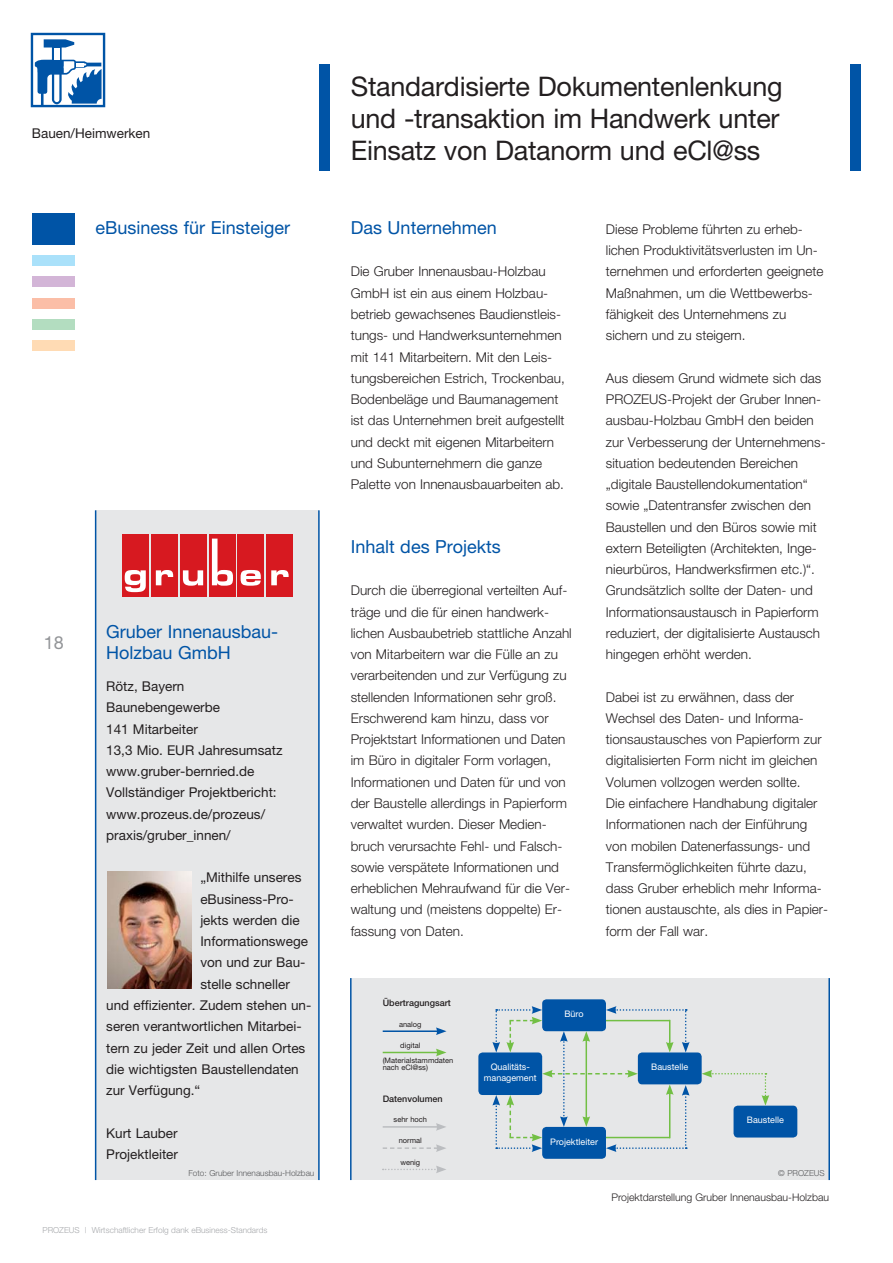
<style>
.page{position:relative;width:893px;height:1263px;background:#fff}
.page>*{position:absolute;margin:0;border:0;box-sizing:border-box;transform-origin:0 0}
.t1{font:27px/32px "Helvetica Neue";letter-spacing:-.01em;color:#231f20;text-align:justify}
.t2{font:18px/21.3px "Helvetica Neue";color:#0054a6}
.t3{font:18px "Helvetica Neue";color:#939598}
.t4{font:300 13.5px/21.3px "Helvetica Neue";color:#231f20}
.t5{font:13.5px/21.3px "Helvetica Neue";color:#231f20}
.t6{font:300 10.5px "Helvetica Neue";color:#231f20}
.t7{font:9px/10.5px "Helvetica Neue";color:#fff;text-align:center}
.t8{font:500 9px "Helvetica Neue";color:#231f20}
.t9{font:300 8.25px "Helvetica Neue";color:#a7a9ac}
.t10{font:300 8.25px "Helvetica Neue";color:#58595b}
.t11{font:7.5px/7.5px "Helvetica Neue";color:#231f20}
</style>
<div class="page">
<div style="left:32px;top:255px;width:42px;height:11px;background:#aae1fa"></div>
<div style="left:32px;top:213px;width:42px;height:32px;background:#0054a6"></div>
<div style="left:32px;top:276px;width:42px;height:11px;background:#d3b5d7"></div>
<div style="left:32px;top:319px;width:42px;height:11px;background:#b3ddc0"></div>
<div style="left:32px;top:340px;width:42px;height:11px;background:#ffdbb4"></div>
<div style="left:32px;top:298px;width:42px;height:10px;background:#fbbea7"></div>
<div style="left:351px;top:978px;width:478px;height:202px;background:#e6e7e8"></div>
<hr style="left:350px;top:978px;width:1px;height:202px;background:#0054a6">
<div style="left:96px;top:510px;width:223px;height:670px;background:#e6e7e8"></div>
<hr style="left:95px;top:510px;width:1px;height:670px;background:#0054a6">
<hr style="left:318px;top:510px;width:2px;height:670px;background:#0054a6">
<div style="left:237px;top:534px;width:27px;height:63px;background:#d71920"></div>
<div style="left:122px;top:534px;width:27px;height:63px;background:#d71920"></div>
<div style="left:209px;top:534px;width:26px;height:63px;background:#d71920"></div>
<div style="left:266px;top:534px;width:26px;height:63px;background:#d71920"></div>
<div style="left:180px;top:534px;width:27px;height:63px;background:#d71920"></div>
<div style="left:151px;top:534px;width:27px;height:63px;background:#d71920"></div>
<svg style="left:125px;top:570px;width:21px;height:22px"></svg>
<svg style="left:156px;top:570px;width:17px;height:15px"></svg>
<svg style="left:183px;top:570px;width:20px;height:16px"></svg>
<svg style="left:212px;top:539px;width:21px;height:47px"></svg>
<svg style="left:241px;top:570px;width:20px;height:16px"></svg>
<svg style="left:271px;top:570px;width:18px;height:15px"></svg>
<img style="left:107px;top:872px;width:84px;height:117px">
<div style="left:319px;top:64px;width:10px;height:106px;background:#0054a6"></div>
<div style="left:850px;top:64px;width:11px;height:106px;background:#0054a6"></div>
<svg style="left:34px;top:39px;width:68px;height:65px"></svg>
<div style="left:31px;top:33px;width:74px;height:74px;border:2px solid #0054a6"></div>
<hr style="left:828px;top:978px;width:2px;height:202px;background:#0054a6">
<hr style="left:383px;top:1126px;width:55px;height:2px;background:#bbbdc0">
<svg style="left:436px;top:1123px;width:10px;height:8px"></svg>
<div style="left:542px;top:999px;width:64px;height:32px;background:#0054a6;border-radius:4px"></div>
<svg style="left:383px;top:1144px;width:63px;height:8px"></svg>
<svg style="left:383px;top:1166px;width:63px;height:7px"></svg>
<hr style="left:383px;top:1030px;width:55px;height:2px;background:#0054a6">
<svg style="left:436px;top:1027px;width:10px;height:8px"></svg>
<hr style="left:383px;top:1052px;width:55px;height:1px;background:#72bf44">
<svg style="left:436px;top:1049px;width:10px;height:7px"></svg>
<div style="left:478px;top:1052px;width:64px;height:43px;background:#0054a6;border-radius:4px"></div>
<div style="left:542px;top:1127px;width:64px;height:32px;background:#0054a6;border-radius:4px"></div>
<div style="left:638px;top:1052px;width:64px;height:32px;background:#0054a6;border-radius:4px"></div>
<div style="left:733px;top:1106px;width:64px;height:32px;background:#0054a6;border-radius:4px"></div>
<svg style="left:702px;top:1070px;width:67px;height:36px"></svg>
<svg style="left:492px;top:1006px;width:197px;height:146px"></svg>
<p class="t5" style="left:32px;top:124px;width:120px">Bauen/Heimwerken</p>
<h2 class="t2" style="left:96px;top:219px;width:196px">eBusiness für Einsteiger</h2>
<h2 class="t3" style="left:44px;top:636px;width:22px">18</h2>
<h2 class="t2" style="left:106px;top:623px;width:173px">Gruber Innenausbau-<br>Holzbau GmbH</h2>
<p class="t5" style="left:106px;top:677px;width:178px">Rötz, Bayern<br>Baunebengewerbe<br>141 Mitarbeiter<br>13,3 Mio. EUR Jahresumsatz www.gruber-bernried.de<br>Vollständiger Projektbericht: www.prozeus.de/prozeus/ praxis/gruber_innen/</p>
<p class="t5" style="left:200px;top:868px;width:103px">„Mithilfe unseres</p>
<p class="t5" style="left:200px;top:890px;width:95px">eBusiness-Pro-</p>
<p class="t5" style="left:200px;top:911px;width:101px">jekts werden die</p>
<p class="t5" style="left:200px;top:932px;width:109px">Informationswege</p>
<p class="t5" style="left:200px;top:953px;width:107px">von und zur Bau-</p>
<p class="t5" style="left:200px;top:975px;width:91px">stelle schneller</p>
<p class="t5" style="left:106px;top:996px;width:207px">und effizienter. Zudem stehen un-</p>
<p class="t5" style="left:106px;top:1017px;width:197px">seren verantwortlichen Mitarbei-</p>
<p class="t5" style="left:106px;top:1038px;width:201px">tern zu jeder Zeit und allen Ortes</p>
<p class="t5" style="left:106px;top:1060px;width:194px">die wichtigsten Baustellendaten</p>
<p class="t5" style="left:106px;top:1081px;width:96px">zur Verfügung.“</p>
<p class="t5" style="left:106px;top:1123px;width:73px">Kurt Lauber<br>Projektleiter</p>
<p class="t10" style="left:188px;top:1170px;width:127px">Foto: Gruber Innenausbau-Holzbau</p>
<p class="t9" style="left:42px;top:1227px;width:226px">PROZEUS | Wirtschaftlicher Erfolg dank eBusiness-Standards</p>
<h1 class="t1" style="left:351px;top:73px;width:433px">Standardisierte Dokumentenlenkung und -transaktion im Handwerk unter Einsatz von Datanorm und eCl@ss</h1>
<h2 class="t2" style="left:351px;top:219px;width:147px">Das Unternehmen</h2>
<p class="t4" style="left:351px;top:262px;width:216px">Die Gruber Innenausbau-Holzbau GmbH ist ein aus einem Holzbau&shy;betrieb gewachsenes Baudienstleis&shy;tungs- und Handwerksunternehmen mit 141 Mitarbeitern. Mit den Leis&shy;tungsbereichen Estrich, Trockenbau, Bodenbeläge und Baumanagement ist das Unternehmen breit aufgestellt und deckt mit eigenen Mitarbeitern und Subunternehmern die ganze Palette von Innenausbauarbeiten ab.</p>
<h2 class="t2" style="left:351px;top:538px;width:152px">Inhalt des Projekts</h2>
<p class="t4" style="left:351px;top:581px;width:222px">Durch die überregional verteilten Auf&shy;träge und die für einen handwerk&shy;lichen Ausbaubetrieb stattliche Anzahl von Mitarbeitern war die Fülle an zu verarbeitenden und zur Verfügung zu stellenden Informationen sehr groß.<br>Erschwerend kam hinzu, dass vor Projektstart Informationen und Daten im Büro in digitaler Form vorlagen, Informationen und Daten für und von der Baustelle allerdings in Papierform verwaltet wurden. Dieser Medien&shy;bruch verursachte Fehl- und Falsch&shy;sowie verspätete Informationen und erheblichen Mehraufwand für die Ver&shy;waltung und (meistens doppelte) Er&shy;fassung von Daten.</p>
<p class="t4" style="left:606px;top:220px;width:219px">Diese Probleme führten zu erheb&shy;lichen Produktivitätsverlusten im Un&shy;ternehmen und erforderten geeignete Maßnahmen, um die Wettbewerbs&shy;fähigkeit des Unternehmens zu sichern und zu steigern.</p>
<p class="t4" style="left:606px;top:369px;width:221px">Aus diesem Grund widmete sich das PROZEUS-Projekt der Gruber Innen&shy;ausbau-Holzbau GmbH den beiden zur Verbesserung der Unternehmens&shy;situation bedeutenden Bereichen „digitale Baustellendokumentation“ sowie „Datentransfer zwischen den Baustellen und den Büros sowie mit extern Beteiligten (Architekten, Inge&shy;nieurbüros, Handwerksfirmen etc.)“.<br>Grundsätzlich sollte der Daten- und Informationsaustausch in Papierform reduziert, der digitalisierte Austausch hingegen erhöht werden.</p>
<p class="t4" style="left:606px;top:688px;width:224px">Dabei ist zu erwähnen, dass der Wechsel des Daten- und Informa&shy;tions austausches von Papierform zur digitalisierten Form nicht im gleichen Volumen vollzogen werden sollte.<br>Die einfachere Handhabung digitaler Informationen nach der Einführung von mobilen Datenerfassungs- und Transfermöglichkeiten führte dazu, dass Gruber erheblich mehr Informa&shy;tionen austauschte, als dies in Papier&shy;form der Fall war.</p>
<p class="t8" style="left:383px;top:1000px;width:70px">Übertragungsart</p>
<p class="t11" style="left:399px;top:1021px;width:24px">analog</p>
<p class="t11" style="left:400px;top:1042px;width:22px">digital</p>
<p class="t11" style="left:383px;top:1057px;width:72px">(Materialstammdaten nach eCl@ss)</p>
<p class="t8" style="left:383px;top:1096px;width:62px">Datenvolumen</p>
<p class="t7" style="left:484px;top:1063px;width:54px">Qualitäts&shy;management</p>
<p class="t7" style="left:564px;top:1010px;width:21px">Büro</p>
<p class="t7" style="left:651px;top:1063px;width:38px">Baustelle</p>
<p class="t11" style="left:394px;top:1117px;width:35px">sehr hoch</p>
<p class="t11" style="left:399px;top:1138px;width:25px">normal</p>
<p class="t11" style="left:400px;top:1159px;width:21px">wenig</p>
<p class="t7" style="left:550px;top:1137px;width:49px">Projektleiter</p>
<p class="t7" style="left:747px;top:1116px;width:38px">Baustelle</p>
<p class="t10" style="left:778px;top:1170px;width:48px">© PROZEUS</p>
<p class="t6" style="left:611px;top:1194px;width:219px">Projektdarstellung Gruber Innenausbau-Holzbau</p>
</div>
